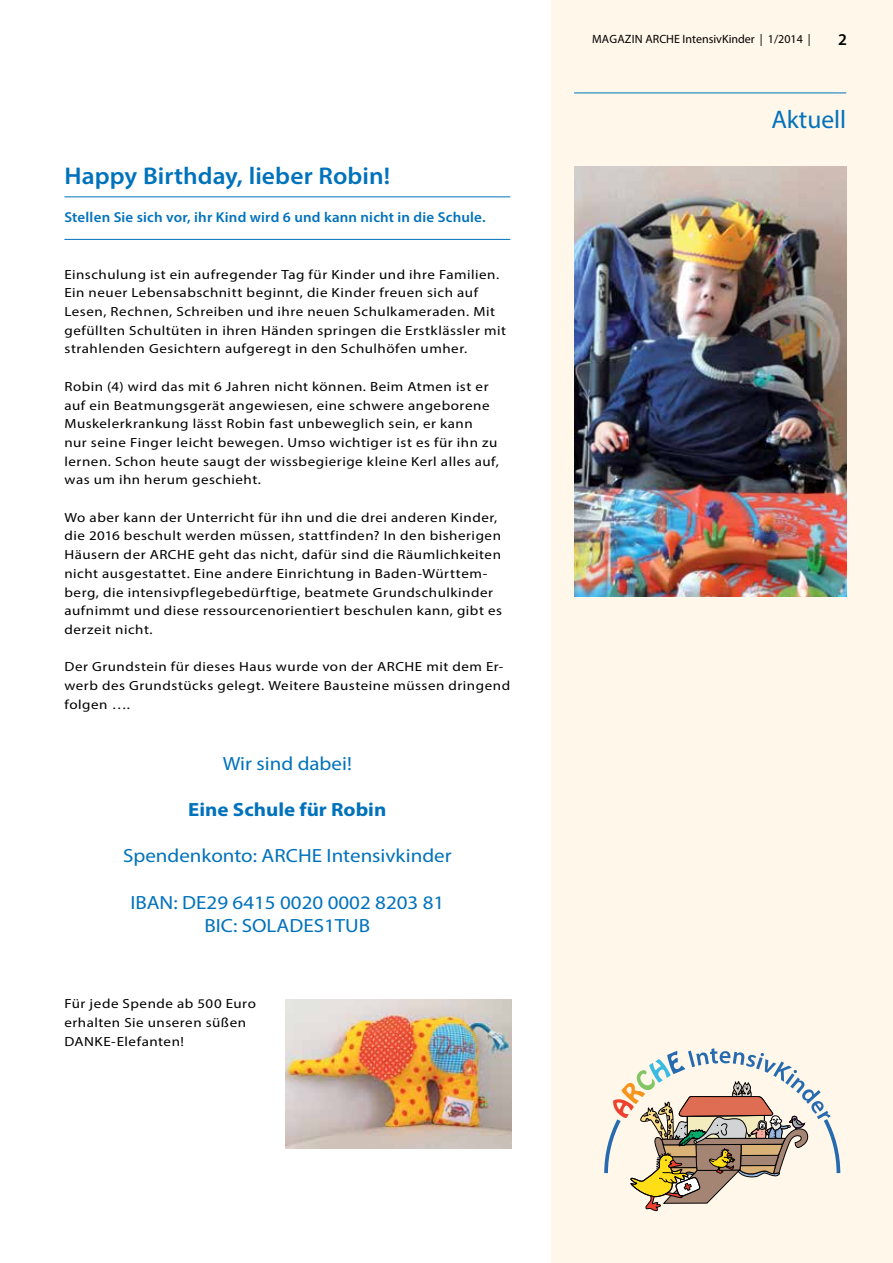
<style>
.page{position:relative;width:893px;height:1263px;background:#fff}
.page>*{position:absolute;margin:0;border:0;box-sizing:border-box;transform-origin:0 0}
.t1{font:25.5px "Myriad Pro";color:#0072bc}
.t2{font:600 24.15px "Myriad Pro";letter-spacing:.005em;color:#0072bc;scale:1.05 1}
.t3{font:19.2px/23.2px "Myriad Pro";color:#0072bc;text-align:center;scale:1.1 1}
.t4{font:700 19.2px "Myriad Pro";color:#0072bc;scale:1.1 1}
.t5{font:600 16.5px "Myriad Pro";color:#000}
.t6{font:600 14.4px "Myriad Pro";letter-spacing:.01em;color:#0072bc;scale:1.04 1}
.t7{font:13.2px/18.8px "Myriad Pro";letter-spacing:.035em;color:#000;scale:1.13 1}
.t8{font:12px "Myriad Pro";color:#000}
</style>
<div class="page">
<div style="left:551px;top:0;width:342px;height:1263px;background:#fff7e9"></div>
<img style="left:286px;top:999px;width:225px;height:150px">
<hr style="left:574px;top:93px;width:272px;height:1px;background:#0072bc">
<hr style="left:64px;top:196px;width:446px;height:1px;background:#0072bc">
<hr style="left:64px;top:239px;width:446px;height:1px;background:#0072bc">
<img style="left:574px;top:166px;width:273px;height:431px">
<svg style="left:604px;top:1048px;width:237px;height:163px"></svg>
<h2 class="t2" style="left:64px;top:161px;width:312px">Happy Birthday, lieber Robin!</h2>
<p class="t6" style="left:64px;top:208px;width:407px">Stellen Sie sich vor, ihr Kind wird 6 und kann nicht in die Schule.</p>
<p class="t7" style="left:64px;top:264px;width:392px">Einschulung ist ein aufregender Tag für Kinder und ihre Familien.<br>Ein neuer Lebensabschnitt beginnt, die Kinder freuen sich auf Lesen, Rechnen, Schreiben und ihre neuen Schulkameraden. Mit gefüllten Schultüten in ihren Händen springen die Erstklässler mit strahlenden Gesichtern aufgeregt in den Schulhöfen umher.</p>
<p class="t7" style="left:64px;top:377px;width:386px">Robin (4) wird das mit 6 Jahren nicht können. Beim Atmen ist er auf ein Beatmungsgerät angewiesen, eine schwere angeborene Muskelerkrankung lässt Robin fast unbeweglich sein, er kann<br>nur seine Finger leicht bewegen. Umso wichtiger ist es für ihn zu lernen. Schon heute saugt der wissbegierige kleine Kerl alles auf, was um ihn herum geschieht.</p>
<p class="t7" style="left:64px;top:508px;width:389px">Wo aber kann der Unterricht für ihn und die drei anderen Kinder, die 2016 beschult werden müssen, stattfinden? In den bisherigen Häusern der ARCHE geht das nicht, dafür sind die Räumlichkeiten nicht ausgestattet. Eine andere Einrichtung in Baden-Württem&shy;berg, die intensivpflegebedürftige, beatmete Grundschulkinder aufnimmt und diese ressourcenorientiert beschulen kann, gibt es derzeit nicht.</p>
<p class="t7" style="left:64px;top:657px;width:396px">Der Grundstein für dieses Haus wurde von der ARCHE mit dem Er&shy;werb des Grundstücks gelegt. Weitere Bausteine müssen dringend folgen ….</p>
<h3 class="t3" style="left:223px;top:751px;width:119px">Wir sind dabei!</h3>
<h3 class="t4" style="left:188px;top:797px;width:182px">Eine Schule für Robin</h3>
<h3 class="t3" style="left:123px;top:844px;width:300px">Spendenkonto: ARCHE Intensivkinder</h3>
<h3 class="t3" style="left:130px;top:890px;width:287px">IBAN: DE29 6415 0020 0002 8203 81<br>BIC: SOLADES1TUB</h3>
<p class="t7" style="left:64px;top:994px;width:171px">Für jede Spende ab 500 Euro erhalten Sie unseren süßen<br>DANKE-Elefanten!</p>
<p class="t8" style="left:592px;top:32px;width:220px">Magazin ARCHE I ntensivKinder | 1/2014 |</p>
<p class="t5" style="left:838px;top:29px;width:10px">2</p>
<h1 class="t1" style="left:771px;top:104px;width:76px">Aktuell</h1>
</div>
